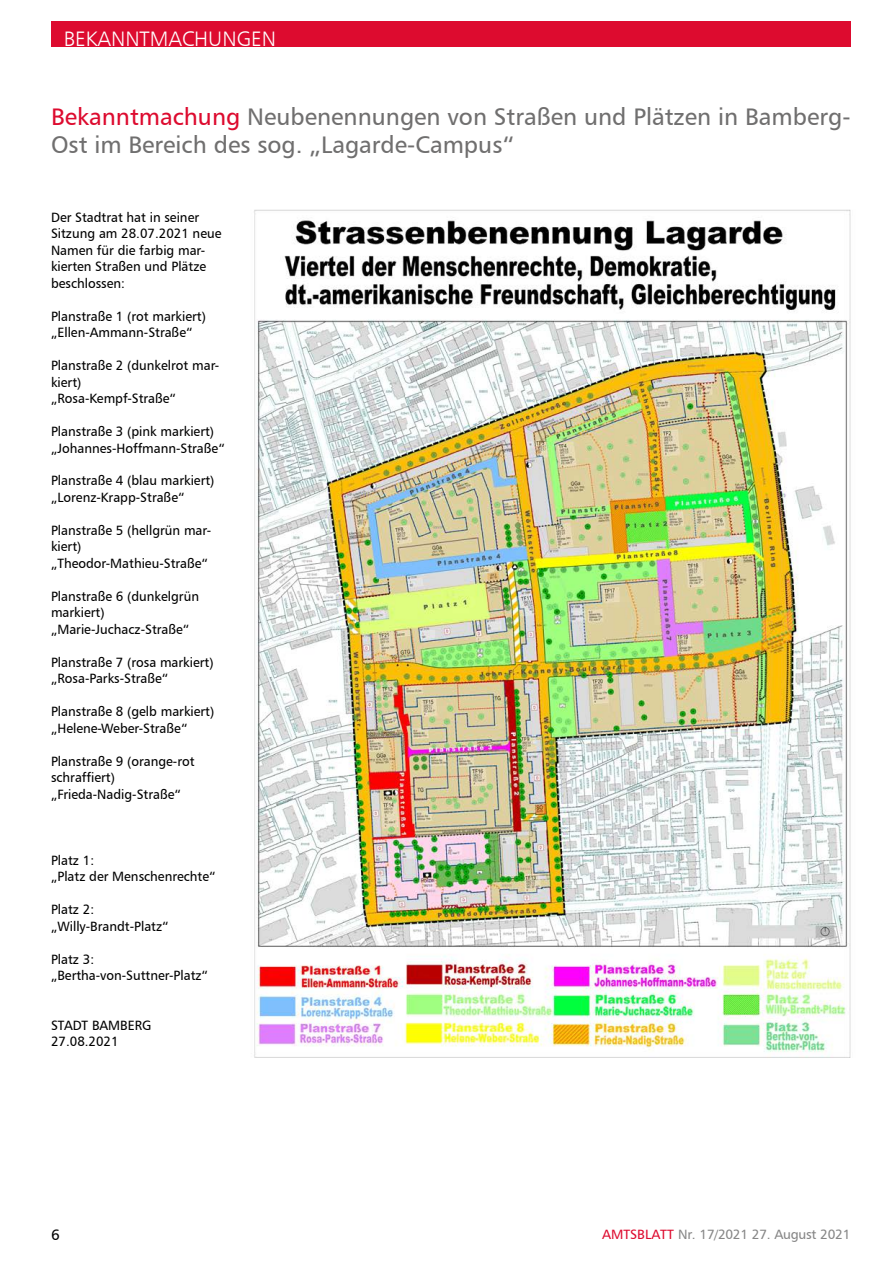
<style>
.page{position:relative;width:893px;height:1263px;background:#fff}
.page>*{position:absolute;margin:0;border:0;box-sizing:border-box;transform-origin:0 0}
._10_Headline_Amt{font:24px/28.8px "Humanist 777 BT Roman B";color:#706f6f}
.t1{font:21px "Humanist 777 BT Light B";color:#fff}
.t2{font:21px "Humanist 777 BT Roman B";color:#fff}
.t3{font:15px "Humanist 777 BT Roman B";color:#000}
.t4{font:13.5px/16.5px "Humanist 777 BT Roman B";color:#000}
.t5{font:13.5px "Humanist 777 BT Roman B";letter-spacing:-.02em;color:#878787}
.s1{color:#dd0b2f}
</style>
<div class="page">
<div style="left:51px;top:21px;width:799px;height:26px;background:#dd0b2f"></div>
<img style="left:254px;top:209px;width:597px;height:849px">
<h2 class="t2" style="left:128px;top:25px;width:157px">NTMACHUNGEN</h2>
<h2 class="t1" style="left:64px;top:26px;width:214px">BEKANNTMACHUNGEN</h2>
<p class="_10_Headline_Amt" style="left:51px;top:101px;width:801px"><span class="s1">Bekanntmachung</span> Neubenennungen von Straßen und Plätzen in Bamberg-<br>Ost im Bereich des sog. „Lagarde-Campus“</p>
<p class="t4" style="left:51px;top:208px;width:172px">Der Stadtrat hat in seiner<br>Sitzung am 28.07.2021 neue<br>Namen für die farbig mar&shy;kierten Straßen und Plätze beschlossen:</p>
<p class="t4" style="left:51px;top:307px;width:156px">Planstraße 1 (rot markiert)</p>
<p class="t4" style="left:51px;top:324px;width:143px">„Ellen-Ammann-Straße“</p>
<p class="t4" style="left:51px;top:357px;width:170px">Planstraße 2 (dunkelrot mar&shy;kiert)</p>
<p class="t4" style="left:51px;top:390px;width:126px">„Rosa-Kempf-Straße“</p>
<p class="t4" style="left:51px;top:423px;width:165px">Planstraße 3 (pink markiert)</p>
<p class="t4" style="left:51px;top:439px;width:175px">„Johannes-Hoffmann-Straße“</p>
<p class="t4" style="left:51px;top:472px;width:165px">Planstraße 4 (blau markiert)</p>
<p class="t4" style="left:51px;top:489px;width:135px">„Lorenz-Krapp-Straße“</p>
<p class="t4" style="left:51px;top:522px;width:162px">Planstraße 5 (hellgrün mar&shy;kiert)</p>
<p class="t4" style="left:51px;top:555px;width:158px">„Theodor-Mathieu-Straße“</p>
<p class="t4" style="left:51px;top:588px;width:150px">Planstraße 6 (dunkelgrün markiert)</p>
<p class="t4" style="left:51px;top:621px;width:140px">„Marie-Juchacz-Straße“</p>
<p class="t4" style="left:51px;top:654px;width:164px">Planstraße 7 (rosa markiert)</p>
<p class="t4" style="left:51px;top:670px;width:119px">„Rosa-Parks-Straße“</p>
<p class="t4" style="left:51px;top:703px;width:165px">Planstraße 8 (gelb markiert)</p>
<p class="t4" style="left:51px;top:719px;width:138px">„Helene-Weber-Straße“</p>
<p class="t4" style="left:51px;top:752px;width:145px">Planstraße 9 (orange-rot schraffiert)</p>
<p class="t4" style="left:51px;top:785px;width:131px">„Frieda-Nadig-Straße“</p>
<p class="t4" style="left:51px;top:851px;width:45px">Platz 1:</p>
<p class="t4" style="left:51px;top:868px;width:166px">„Platz der Menschenrechte“</p>
<p class="t4" style="left:51px;top:901px;width:45px">Platz 2:</p>
<p class="t4" style="left:51px;top:917px;width:119px">„Willy-Brandt-Platz“</p>
<p class="t4" style="left:51px;top:950px;width:45px">Platz 3:</p>
<p class="t4" style="left:51px;top:967px;width:158px">„Bertha-von-Suttner-Platz“</p>
<p class="t4" style="left:51px;top:1016px;width:102px">STADT BAMBERG</p>
<p class="t4" style="left:51px;top:1033px;width:69px">27.08.2021</p>
<p class="t3" style="left:51px;top:1226px;width:10px">6</p>
<p class="t5" style="left:602px;top:1226px;width:250px"><span class="s1">AMTSBLATT</span> Nr. 17/2021 27. August 2021</p>
</div>
